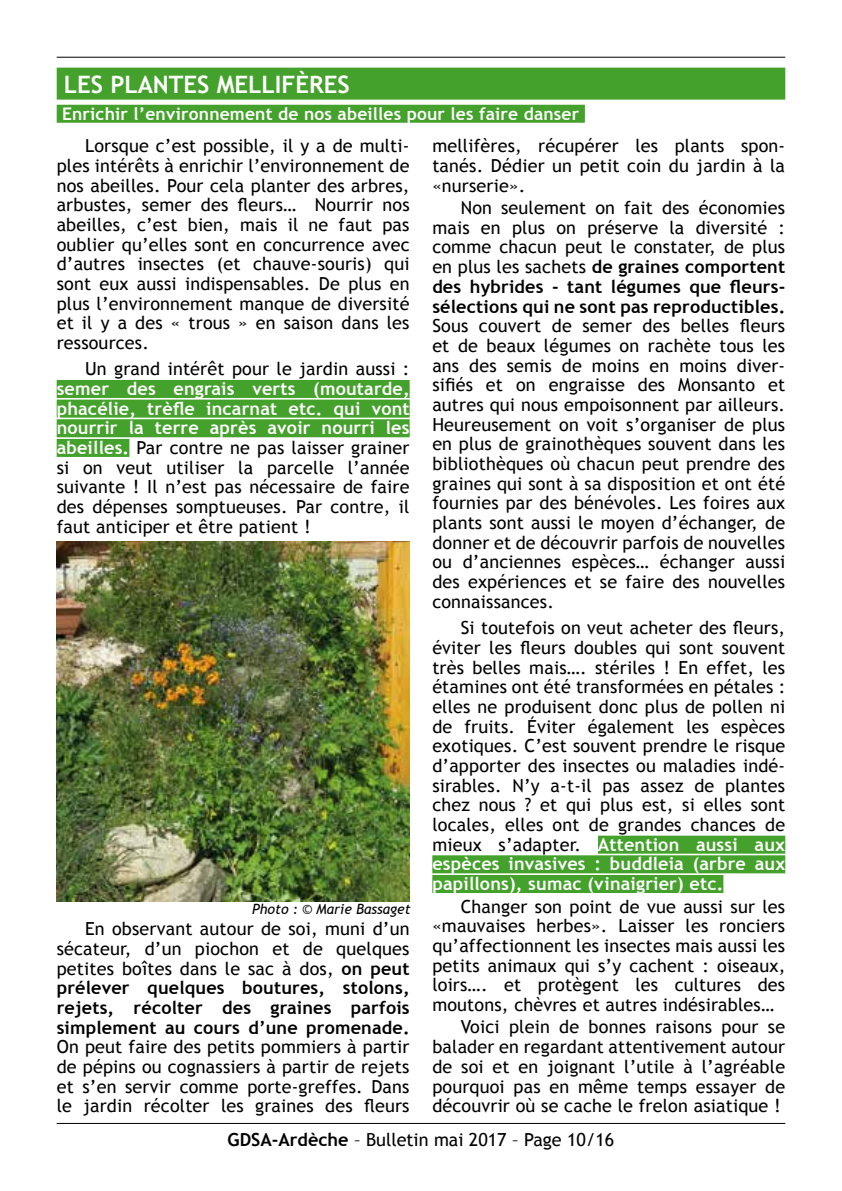
<style>
.page{position:relative;width:842px;height:1191px;background:#fff}
.page>*{position:absolute;margin:0;border:0;box-sizing:border-box;transform-origin:0 0}
.t1{font:700 24px "Trebuchet MS";color:#fff}
.t2{font:18px/19.6px "Trebuchet MS";letter-spacing:.01em;color:#000;text-align:justify}
.t3{font:700 18px/19.6px "Trebuchet MS";letter-spacing:.01em;color:#000;text-align:justify}
.t4{font:700 17.4px "Trebuchet MS";letter-spacing:.01em;color:#fff}
.t5{font:italic 14px "Trebuchet MS";color:#000}
.s1{font-weight:700;color:#fff}
.s2{font-weight:400}
.s3{font-weight:700}
</style>
<div class="page">
<hr style="left:57px;top:57px;width:728px;height:1px;background:#000">
<hr style="left:57px;top:1123px;width:728px;height:1px;background:#000">
<div style="left:57px;top:380px;width:353px;height:18px;background:#44a12b"></div>
<div style="left:57px;top:399px;width:353px;height:18px;background:#44a12b"></div>
<div style="left:57px;top:419px;width:353px;height:18px;background:#44a12b"></div>
<div style="left:57px;top:439px;width:72px;height:18px;background:#44a12b"></div>
<div style="left:598px;top:835px;width:187px;height:18px;background:#44a12b"></div>
<div style="left:432px;top:855px;width:353px;height:18px;background:#44a12b"></div>
<div style="left:432px;top:875px;width:291px;height:18px;background:#44a12b"></div>
<div style="left:57px;top:68px;width:728px;height:32px;background:#44a12b"></div>
<div style="left:57px;top:105px;width:528px;height:18px;background:#44a12b"></div>
<img style="left:57px;top:541px;width:353px;height:360px">
<h1 class="t1" style="left:64px;top:70px;width:287px">LES PLANTES MELLIFÈRES</h1>
<p class="t4" style="left:62px;top:103px;width:519px">Enrichir l’environnement de nos abeilles pour les faire danser</p>
<p class="t2" style="left:57px;top:136px;width:354px;text-indent:28px">Lorsque c’est possible, il y a de multi‑ ples intérêts à enrichir l’environnement de nos abeilles. Pour cela planter des arbres, arbustes, semer des fleurs… Nourrir nos abeilles, c’est bien, mais il ne faut pas oublier qu’elles sont en concurrence avec d’autres insectes (et chauve-souris) qui sont eux aussi indispensables. De plus en plus l’environnement manque de diversité et il y a des « trous » en saison dans les ressources.</p>
<p class="t2" style="left:85px;top:359px;width:326px">Un grand intérêt pour le jardin aussi :</p>
<p class="t2" style="left:57px;top:379px;width:354px"><span class="s1">semer des engrais verts (moutarde, phacélie, trèfle incarnat etc. qui vont nourrir la terre après avoir nourri les abeilles.</span> Par contre ne pas laisser grainer si on veut utiliser la parcelle l’année suivante ! Il n’est pas nécessaire de faire des dépenses somptueuses. Par contre, il faut anticiper et être patient !</p>
<p class="t5" style="left:252px;top:901px;width:160px">Photo : © Marie Bassaget</p>
<p class="t3" style="left:57px;top:919px;width:354px;text-indent:28px"><span class="s2">En observant autour de soi, muni d’un sécateur, d’un piochon et de quelques petites boîtes dans le sac à dos,</span> on peut prélever quelques boutures, stolons, rejets, récolter des graines parfois simplement au cours d’une promenade.</p>
<p class="t2" style="left:57px;top:1037px;width:354px">On peut faire des petits pommiers à partir de pépins ou cognassiers à partir de rejets et s’en servir comme porte-greffes. Dans le jardin récolter les graines des fleurs</p>
<p class="t2" style="left:432px;top:136px;width:354px">mellifères, récupérer les plants spon‑ tanés. Dédier un petit coin du jardin à la «nurserie».</p>
<p class="t2" style="left:432px;top:198px;width:354px;text-indent:28px">Non seulement on fait des économies mais en plus on préserve la diversité : comme chacun peut le constater, de plus en plus les sachets <span class="s3">de graines comportent des hybrides - tant légumes que fleurs&shy;sélections qui ne sont pas reproductibles.</span></p>
<p class="t2" style="left:432px;top:316px;width:354px">Sous couvert de semer des belles fleurs et de beaux légumes on rachète tous les ans des semis de moins en moins diver‑ sifiés et on engraisse des Monsanto et autres qui nous empoisonnent par ailleurs.<br>Heureusement on voit s’organiser de plus en plus de grainothèques souvent dans les bibliothèques où chacun peut prendre des graines qui sont à sa disposition et ont été fournies par des bénévoles. Les foires aux plants sont aussi le moyen d’échanger, de donner et de découvrir parfois de nouvelles ou d’anciennes espèces… échanger aussi des expériences et se faire des nouvelles connaissances.</p>
<p class="t2" style="left:432px;top:618px;width:354px;text-indent:28px">Si toutefois on veut acheter des fleurs, éviter les fleurs doubles qui sont souvent très belles mais…. stériles ! En effet, les étamines ont été transformées en pétales : elles ne produisent donc plus de pollen ni de fruits. Éviter également les espèces exotiques. C’est souvent prendre le risque d’apporter des insectes ou maladies indé‑ sirables. N’y a-t-il pas assez de plantes chez nous ? et qui plus est, si elles sont locales, elles ont de grandes chances de mieux s’adapter. <span class="s1">Attention aussi aux espèces invasives : buddleia (arbre aux papillons), sumac (vinaigrier) etc.</span></p>
<p class="t2" style="left:432px;top:896px;width:354px;text-indent:28px">Changer son point de vue aussi sur les «mauvaises herbes». Laisser les ronciers qu’affectionnent les insectes mais aussi les petits animaux qui s’y cachent : oiseaux, loirs…. et protègent les cultures des moutons, chèvres et autres indésirables…</p>
<p class="t2" style="left:432px;top:1017px;width:354px;text-indent:28px">Voici plein de bonnes raisons pour se balader en regardant attentivement autour de soi et en joignant l’utile à l’agréable pourquoi pas en même temps essayer de découvrir où se cache le frelon asiatique !</p>
<p class="t2" style="left:228px;top:1129px;width:388px"><span class="s3">GDSA-Ardèche</span> – Bulletin mai 2017 – Page 10/16</p>
</div>
